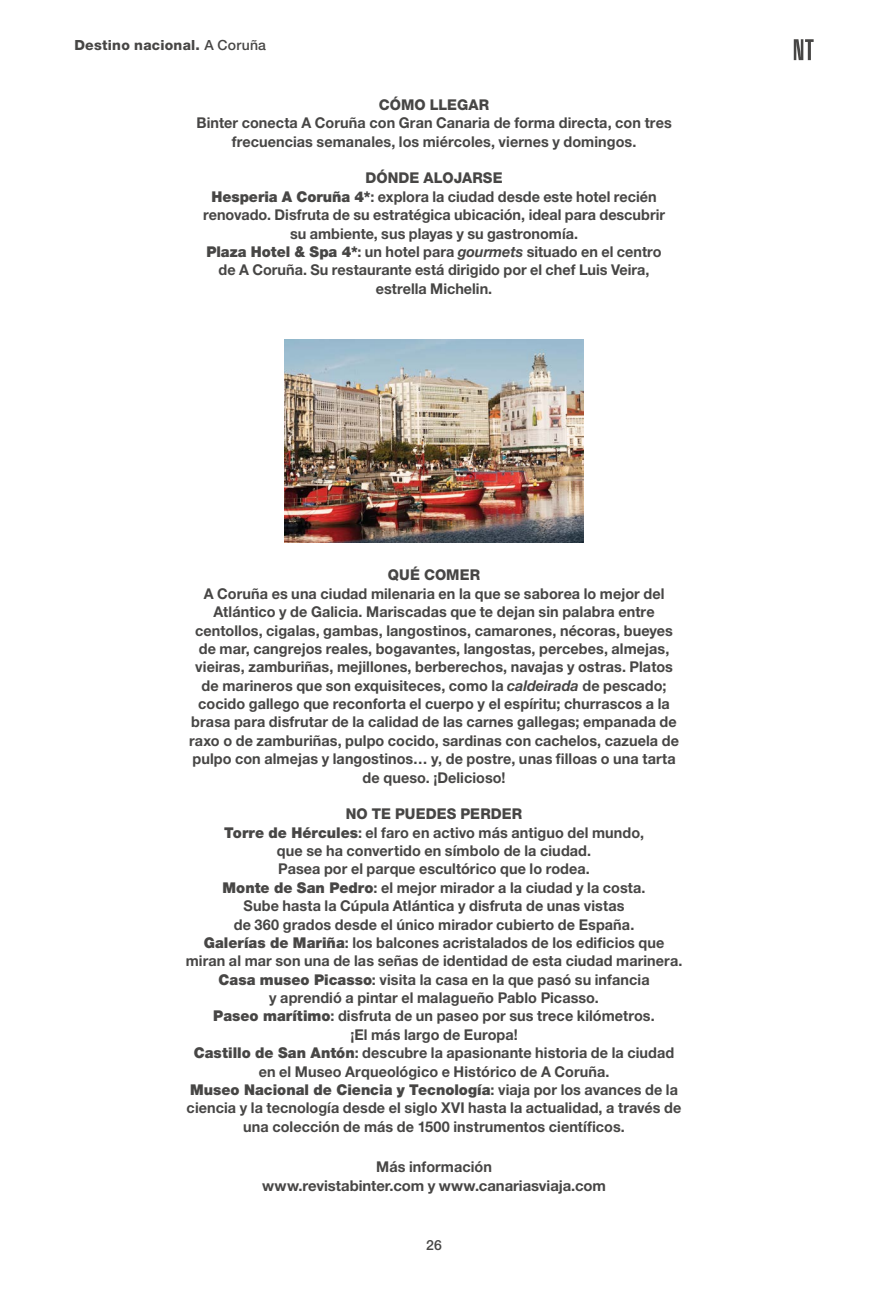
<style>
.page{position:relative;width:893px;height:1290px;background:#fff}
.page>*{position:absolute;margin:0;border:0;box-sizing:border-box;transform-origin:0 0}
.t1{font:700 14.88px/18.4px "Helvetica Neue LT Std";letter-spacing:.005em;color:#474645;text-align:center}
.t2{font:800 14.88px "Helvetica Neue LT Std";letter-spacing:.005em;color:#474645}
.t3{font:800 14px "Helvetica Neue LT Std";letter-spacing:.015em;color:#474645}
.t4{font:500 14px "Helvetica Neue LT Std";color:#474645}
.s1{font-weight:500}
.s2{font-weight:900}
.s3{font-style:italic}
</style>
<div class="page">
<svg style="left:794px;top:39px;width:20px;height:21px"></svg>
<img style="left:284px;top:340px;width:300px;height:202px">
<p class="t3" style="left:74px;top:36px;width:193px">Destino nacional. <span class="s1">A Coruña</span></p>
<p class="t2" style="left:379px;top:96px;width:112px">CÓMO LLEGAR</p>
<p class="t1" style="left:196px;top:113px;width:477px">Binter conecta A Coruña con Gran Canaria de forma directa, con tres frecuencias semanales, los miércoles, viernes y domingos.</p>
<p class="t2" style="left:366px;top:169px;width:138px">DÓNDE ALOJARSE</p>
<p class="t1" style="left:203px;top:187px;width:463px"><span class="s2">Hesperia A Coruña 4*</span>: explora la ciudad desde este hotel recién renovado. Disfruta de su estratégica ubicación, ideal para descubrir su ambiente, sus playas y su gastronomía.</p>
<p class="t1" style="left:206px;top:242px;width:457px"><span class="s2">Plaza Hotel &amp; Spa 4*</span>: un hotel para <span class="s3">gourmets</span> situado en el centro de A Coruña. Su restaurante está dirigido por el chef Luis Veira, estrella Michelin.</p>
<p class="t2" style="left:388px;top:566px;width:94px">QUÉ COMER</p>
<p class="t1" style="left:189px;top:584px;width:491px">A Coruña es una ciudad milenaria en la que se saborea lo mejor del Atlántico y de Galicia. Mariscadas que te dejan sin palabra entre centollos, cigalas, gambas, langostinos, camarones, nécoras, bueyes de mar, cangrejos reales, bogavantes, langostas, percebes, almejas, vieiras, zamburiñas, mejillones, berberechos, navajas y ostras. Platos de marineros que son exquisiteces, como la <span class="s3">caldeirada</span> de pescado; cocido gallego que reconforta el cuerpo y el espíritu; churrascos a la brasa para disfrutar de la calidad de las carnes gallegas; empanada de raxo o de zamburiñas, pulpo cocido, sardinas con cachelos, cazuela de pulpo con almejas y langostinos… y, de postre, unas filloas o una tarta de queso. ¡Delicioso!</p>
<p class="t2" style="left:346px;top:805px;width:178px">NO TE PUEDES PERDER</p>
<p class="t1" style="left:224px;top:823px;width:421px"><span class="s2">Torre de Hércules</span>: el faro en activo más antiguo del mundo, que se ha convertido en símbolo de la ciudad.<br>Pasea por el parque escultórico que lo rodea.</p>
<p class="t1" style="left:223px;top:878px;width:425px"><span class="s2">Monte de San Pedro</span>: el mejor mirador a la ciudad y la costa.<br>Sube hasta la Cúpula Atlántica y disfruta de unas vistas<br>de 360 grados desde el único mirador cubierto de España.</p>
<p class="t1" style="left:186px;top:933px;width:498px"><span class="s2">Galerías de Mariña</span>: los balcones acristalados de los edificios que miran al mar son una de las señas de identidad de esta ciudad marinera.</p>
<p class="t1" style="left:219px;top:970px;width:432px"><span class="s2">Casa museo Picasso</span>: visita la casa en la que pasó su infancia y aprendió a pintar el malagueño Pablo Picasso.</p>
<p class="t1" style="left:213px;top:1006px;width:443px"><span class="s2">Paseo marítimo</span>: disfruta de un paseo por sus trece kilómetros. ¡El más largo de Europa!</p>
<p class="t1" style="left:194px;top:1043px;width:482px"><span class="s2">Castillo de San Antón</span>: descubre la apasionante historia de la ciudad en el Museo Arqueológico e Histórico de A Coruña.</p>
<p class="t1" style="left:187px;top:1080px;width:496px"><span class="s2">Museo Nacional de Ciencia y Tecnología</span>: viaja por los avances de la ciencia y la tecnología desde el siglo XVI hasta la actualidad, a través de una colección de más de 1500 instrumentos científicos.</p>
<p class="t1" style="left:376px;top:1157px;width:117px">Más información</p>
<p class="t1" style="left:262px;top:1176px;width:345px">www.revistabinter.com y www.canariasviaja.com</p>
<p class="t4" style="left:426px;top:1237px;width:17px">26</p>
</div>
